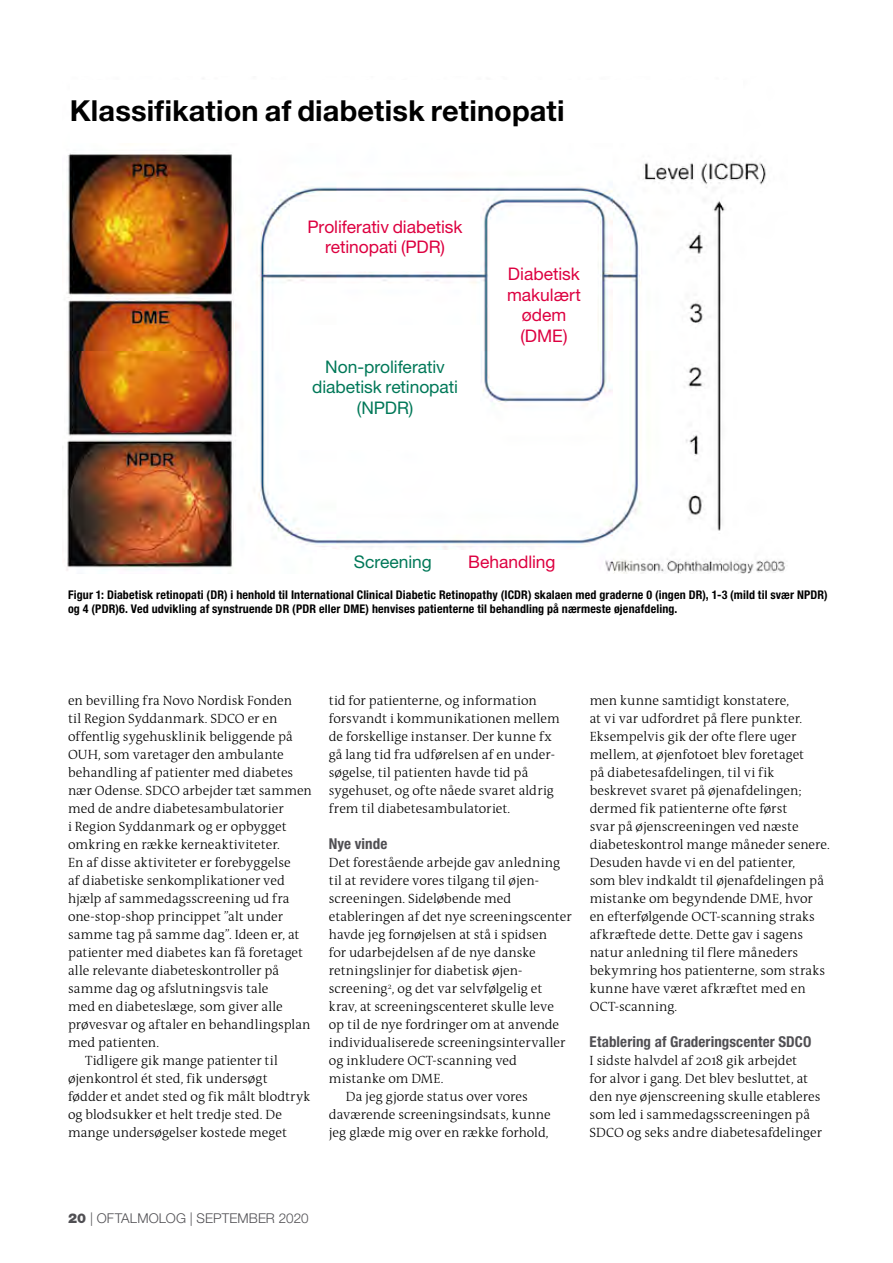
<style>
.page{position:relative;width:893px;height:1263px;background:#fff}
.page>*{position:absolute;margin:0;border:0;box-sizing:border-box;transform-origin:0 0}
.t1{font:700 28.95px "Helvetica Neue LT Pro";letter-spacing:.005em;color:#000}
.t2{font:17.4px/20.9px "Helvetica Neue LT Pro";letter-spacing:-.005em;color:#dd0040;text-align:center}
.t3{font:17.4px/20.9px "Helvetica Neue LT Pro";letter-spacing:-.005em;color:#007858;text-align:center}
.t4{font:700 condensed 15px "Helvetica Neue LT";letter-spacing:.005em;color:#504f53}
.t5{font:300 13.5px/18px "The Antiqua B3";color:#000}
.t6{font:300 13.5px "Helvetica Neue LT";letter-spacing:.01em;color:#504f53}
.t7{font:700 condensed 12px/14.4px "Helvetica Neue LT";letter-spacing:.015em;color:#000}
.s1{font-weight:900}
</style>
<div class="page">
<img style="left:62px;top:152px;width:723px;height:422px">
<div style="left:290px;top:203px;width:190px;height:68px;background:#fff"></div>
<div style="left:290px;top:325px;width:190px;height:125px;background:#fff"></div>
<div style="left:491px;top:224px;width:106px;height:161px;background:#fff"></div>
<div style="left:318px;top:550px;width:274px;height:24px;background:#fff"></div>
<h1 class="t1" style="left:70px;top:93px;width:496px">Klassifikation af diabetisk retinopati</h1>
<p class="t2" style="left:308px;top:216px;width:157px">Proliferativ diabetisk retinopati (PDR)</p>
<p class="t3" style="left:312px;top:356px;width:147px">Non-proliferativ diabetisk retinopati (NPDR)</p>
<p class="t2" style="left:507px;top:263px;width:75px">Diabetisk makulært ødem (DME)</p>
<p class="t3" style="left:354px;top:551px;width:80px">Screening</p>
<p class="t2" style="left:468px;top:551px;width:89px">Behandling</p>
<p class="t7" style="left:68px;top:587px;width:761px">Figur 1: Diabetisk retinopati (DR) i henhold til International Clinical Diabetic Retinopathy (ICDR) skalaen med graderne 0 (ingen DR), 1-3 (mild til svær NPDR) og 4 (PDR)6. Ved udvikling af synstruende DR (PDR eller DME) henvises patienterne til behandling på nærmeste øjenafdeling.</p>
<p class="t5" style="left:68px;top:692px;width:225px">en bevilling fra Novo Nordisk Fonden</p>
<p class="t5" style="left:68px;top:710px;width:211px">til Region Syddanmark. SDCO er en</p>
<p class="t5" style="left:68px;top:728px;width:226px">offentlig sygehusklinik beliggende på</p>
<p class="t5" style="left:68px;top:746px;width:217px">OUH, som varetager den ambulante</p>
<p class="t5" style="left:68px;top:764px;width:227px">behandling af patienter med diabetes</p>
<p class="t5" style="left:68px;top:782px;width:245px">nær Odense. SDCO arbejder tæt sammen</p>
<p class="t5" style="left:68px;top:800px;width:217px">med de andre diabetesambulatorier</p>
<p class="t5" style="left:68px;top:818px;width:220px">i Region Syddanmark og er opbygget</p>
<p class="t5" style="left:68px;top:836px;width:213px">omkring en række kerneaktiviteter.</p>
<p class="t5" style="left:68px;top:854px;width:224px">En af disse aktiviteter er forebyggelse</p>
<p class="t5" style="left:68px;top:872px;width:219px">af diabetiske senkomplikationer ved</p>
<p class="t5" style="left:68px;top:890px;width:223px">hjælp af sammedagsscreening ud fra</p>
<p class="t5" style="left:68px;top:908px;width:217px">one-stop-shop princippet ”alt under</p>
<p class="t5" style="left:68px;top:926px;width:233px">samme tag på samme dag”. Ideen er, at</p>
<p class="t5" style="left:68px;top:944px;width:237px">patienter med diabetes kan få foretaget</p>
<p class="t5" style="left:68px;top:962px;width:213px">alle relevante diabeteskontroller på</p>
<p class="t5" style="left:68px;top:980px;width:202px">samme dag og afslutningsvis tale</p>
<p class="t5" style="left:68px;top:998px;width:216px">med en diabeteslæge, som giver alle</p>
<p class="t5" style="left:68px;top:1016px;width:244px">prøvesvar og aftaler en behandlingsplan</p>
<p class="t5" style="left:68px;top:1034px;width:93px">med patienten.</p>
<p class="t5" style="left:85px;top:1052px;width:194px">Tidligere gik mange patienter til</p>
<p class="t5" style="left:68px;top:1070px;width:201px">øjenkontrol ét sted, fik undersøgt</p>
<p class="t5" style="left:68px;top:1088px;width:244px">fødder et andet sted og fik målt blodtryk</p>
<p class="t5" style="left:68px;top:1106px;width:216px">og blodsukker et helt tredje sted. De</p>
<p class="t5" style="left:68px;top:1124px;width:220px">mange undersøgelser kostede meget</p>
<p class="t5" style="left:329px;top:692px;width:233px">tid for patienterne, og information forsvandt i kommunikationen mellem de forskellige instanser. Der kunne fx gå lang tid fra udførelsen af en under&shy;søgelse, til patienten havde tid på sygehuset, og ofte nåede svaret aldrig frem til diabetesambulatoriet.</p>
<p class="t4" style="left:329px;top:835px;width:60px">Nye vinde</p>
<p class="t5" style="left:329px;top:854px;width:233px">Det forestående arbejde gav anledning</p>
<p class="t5" style="left:329px;top:872px;width:212px">til at revidere vores tilgang til øjen-</p>
<p class="t5" style="left:329px;top:890px;width:184px">screeningen. Sideløbende med</p>
<p class="t5" style="left:329px;top:908px;width:244px">etableringen af det nye screeningscenter</p>
<p class="t5" style="left:329px;top:926px;width:220px">havde jeg fornøjelsen at stå i spidsen</p>
<p class="t5" style="left:329px;top:944px;width:208px">for udarbejdelsen af de nye danske</p>
<p class="t5" style="left:329px;top:962px;width:195px">retningslinjer for diabetisk øjen-</p>
<p class="t5" style="left:329px;top:980px;width:215px">screening<sup>2</sup>, og det var selvfølgelig et</p>
<p class="t5" style="left:329px;top:998px;width:227px">krav, at screeningscenteret skulle leve</p>
<p class="t5" style="left:329px;top:1016px;width:232px">op til de nye fordringer om at anvende</p>
<p class="t5" style="left:329px;top:1034px;width:238px">individualiserede screeningsintervaller</p>
<p class="t5" style="left:329px;top:1052px;width:190px">og inkludere OCT-scanning ved</p>
<p class="t5" style="left:329px;top:1070px;width:116px">mistanke om DME.</p>
<p class="t5" style="left:346px;top:1088px;width:184px">Da jeg gjorde status over vores</p>
<p class="t5" style="left:329px;top:1106px;width:223px">daværende screeningsindsats, kunne</p>
<p class="t5" style="left:329px;top:1124px;width:221px">jeg glæde mig over en række forhold,</p>
<p class="t5" style="left:590px;top:692px;width:242px">men kunne samtidigt konstatere,<br>at vi var udfordret på flere punkter.<br>Eksempelvis gik der ofte flere uger mellem, at øjenfotoet blev foretaget<br>på diabetesafdelingen, til vi fik beskrevet svaret på øjenafdelingen; dermed fik patienterne ofte først<br>svar på øjenscreeningen ved næste diabeteskontrol mange måneder senere.<br>Desuden havde vi en del patienter,<br>som blev indkaldt til øjenafdelingen på mistanke om begyndende DME, hvor en efterfølgende OCT-scanning straks afkræftede dette. Dette gav i sagens natur anledning til flere måneders bekymring hos patienterne, som straks kunne have været afkræftet med en OCT-scanning.</p>
<p class="t4" style="left:590px;top:1033px;width:223px">Etablering af Graderingscenter SDCO</p>
<p class="t5" style="left:590px;top:1052px;width:234px">I sidste halvdel af 2018 gik arbejdet<br>for alvor i gang. Det blev besluttet, at den nye øjenscreening skulle etableres som led i sammedagsscreeningen på SDCO og seks andre diabetesafdelinger</p>
<p class="t6" style="left:68px;top:1209px;width:242px"><span class="s1">20</span> | OFTALMOLOG | SEPTEMBER 2020</p>
</div>
